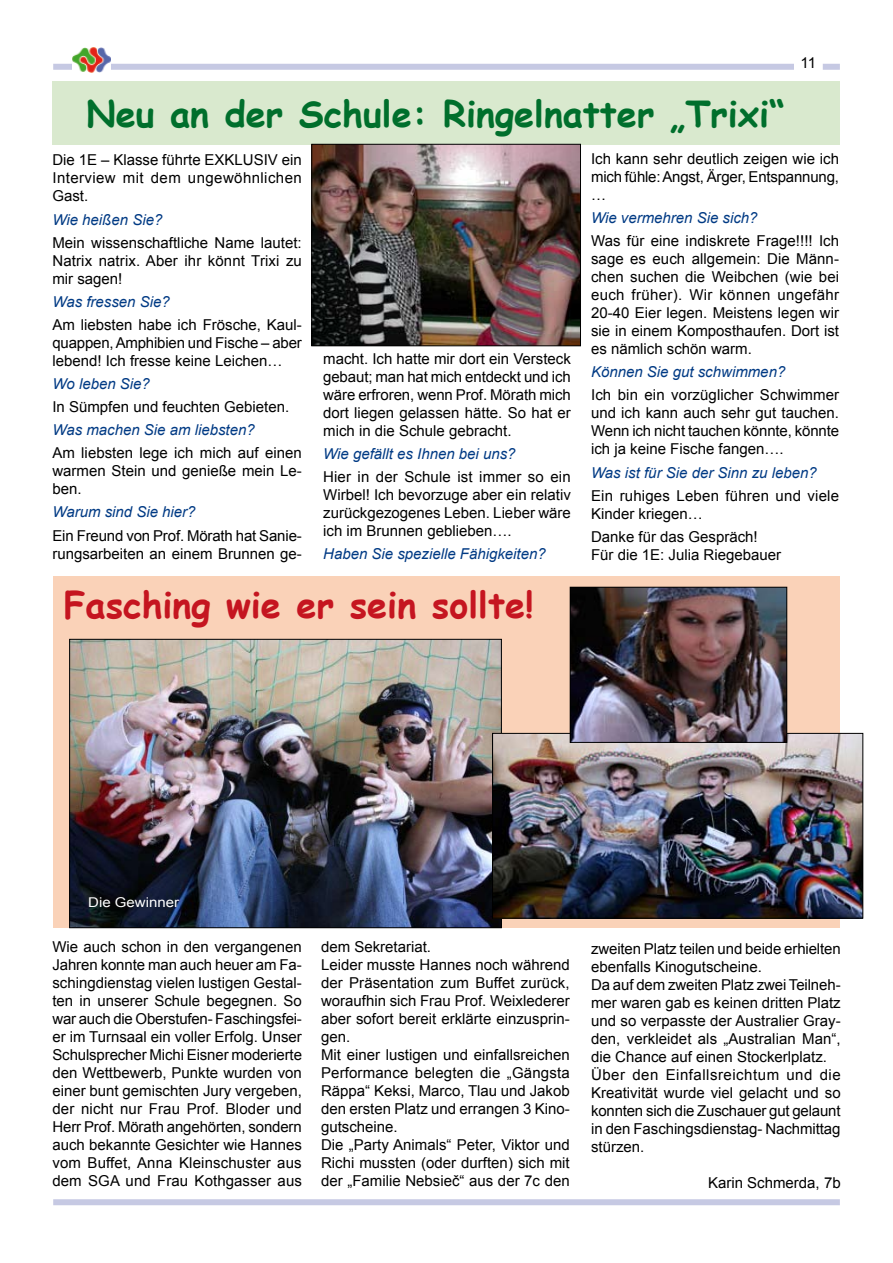
<style>
.page{position:relative;width:893px;height:1263px;background:#fff}
.page>*{position:absolute;margin:0;border:0;box-sizing:border-box;transform-origin:0 0}
.t1{font:700 36px "Comic Sans MS";color:#006f2c}
.t2{font:700 36px "Comic Sans MS";color:#c51520}
.t3{font:15px/18px "Arial";color:#000;text-align:justify}
.t4{font:italic 15px "Arial";color:#003a84}
.t5{font:13.5px "Arial";color:#fff;scale:1.11 1}
</style>
<div class="page">
<div style="left:53px;top:1199px;width:787px;height:6px;background:#c6c9e3"></div>
<div style="left:53px;top:64px;width:787px;height:6px;background:#c6c9e3"></div>
<img style="left:72px;top:48px;width:39px;height:24px">
<div style="left:795px;top:52px;width:27px;height:24px;background:#fff"></div>
<div style="left:53px;top:576px;width:787px;height:352px;background:#fad2b8"></div>
<img style="left:71px;top:641px;width:429px;height:285px">
<div style="left:52px;top:81px;width:787px;height:64px;background:#d9e9ce"></div>
<img style="left:313px;top:146px;width:266px;height:198px">
<div style="left:311px;top:144px;width:270px;height:202px;border:1px solid #000"></div>
<img style="left:494px;top:735px;width:367px;height:181px">
<div style="left:492px;top:733px;width:371px;height:185px;border:1px solid #000"></div>
<img style="left:572px;top:589px;width:213px;height:152px">
<div style="left:570px;top:587px;width:217px;height:156px;border:1px solid #000"></div>
<h1 class="t1" style="left:86px;top:87px;width:700px">Neu an der Schule: Ringelnatter „Trixi“</h1>
<p class="t3" style="left:801px;top:54px;width:17px">11</p>
<p class="t3" style="left:52px;top:151px;width:251px">Die 1E – Klasse führte EXKLUSIV ein Interview mit dem ungewöhnlichen Gast.</p>
<p class="t4" style="left:52px;top:210px;width:111px">Wie heißen Sie?</p>
<p class="t3" style="left:52px;top:234px;width:251px">Mein wissenschaftliche Name lautet:<br>Natrix natrix. Aber ihr könnt Trixi zu mir sagen!</p>
<p class="t4" style="left:52px;top:292px;width:119px">Was fressen Sie?</p>
<p class="t3" style="left:52px;top:316px;width:251px">Am liebsten habe ich Frösche, Kaul&shy;quappen, Amphibien und Fische – aber lebend! Ich fresse keine Leichen…</p>
<p class="t4" style="left:52px;top:374px;width:99px">Wo leben Sie?</p>
<p class="t3" style="left:52px;top:398px;width:238px">In Sümpfen und feuchten Gebieten.</p>
<p class="t4" style="left:52px;top:420px;width:204px">Was machen Sie am liebsten?</p>
<p class="t3" style="left:52px;top:444px;width:251px">Am liebsten lege ich mich auf einen warmen Stein und genieße mein Le&shy;ben.</p>
<p class="t4" style="left:52px;top:502px;width:145px">Warum sind Sie hier?</p>
<p class="t3" style="left:52px;top:526px;width:251px">Ein Freund von Prof. Mörath hat Sanie&shy;rungsarbeiten an einem Brunnen ge-</p>
<p class="t3" style="left:323px;top:350px;width:249px">macht. Ich hatte mir dort ein Versteck gebaut; man hat mich entdeckt und ich wäre erfroren, wenn Prof. Mörath mich dort liegen gelassen hätte. So hat er mich in die Schule gebracht.</p>
<p class="t4" style="left:323px;top:444px;width:194px">Wie gefällt es Ihnen bei uns?</p>
<p class="t3" style="left:323px;top:468px;width:249px">Hier in der Schule ist immer so ein Wirbel! Ich bevorzuge aber ein relativ zurückgezogenes Leben. Lieber wäre ich im Brunnen geblieben….</p>
<p class="t4" style="left:323px;top:544px;width:224px">Haben Sie spezielle Fähigkeiten?</p>
<h1 class="t2" style="left:64px;top:578px;width:471px">Fasching wie er sein sollte!</h1>
<p class="t3" style="left:591px;top:150px;width:250px">Ich kann sehr deutlich zeigen wie ich mich fühle: Angst, Ärger, Entspannung, …</p>
<p class="t4" style="left:591px;top:208px;width:168px">Wie vermehren Sie sich?</p>
<p class="t3" style="left:591px;top:232px;width:250px">Was für eine indiskrete Frage!!!! Ich sage es euch allgemein: Die Männ&shy;chen suchen die Weibchen (wie bei euch früher). Wir können ungefähr 20-40 Eier legen. Meistens legen wir sie in einem Komposthaufen. Dort ist es nämlich schön warm.</p>
<p class="t4" style="left:591px;top:362px;width:196px">Können Sie gut schwimmen?</p>
<p class="t3" style="left:591px;top:386px;width:250px">Ich bin ein vorzüglicher Schwimmer und ich kann auch sehr gut tauchen.<br>Wenn ich nicht tauchen könnte, könnte ich ja keine Fische fangen….</p>
<p class="t4" style="left:591px;top:463px;width:227px">Was ist für Sie der Sinn zu leben?</p>
<p class="t3" style="left:591px;top:486px;width:250px">Ein ruhiges Leben führen und viele<br>Kinder kriegen…</p>
<p class="t3" style="left:591px;top:528px;width:192px">Danke für das Gespräch!<br>Für die 1E: Julia Riegebauer</p>
<p class="t5" style="left:88px;top:893px;width:83px">Die Gewinner</p>
<p class="t3" style="left:52px;top:938px;width:251px">Wie auch schon in den vergangenen Jahren konnte man auch heuer am Fa&shy;schingdienstag vielen lustigen Gestal&shy;ten in unserer Schule begegnen. So war auch die Oberstufen- Faschingsfei&shy;er im Turnsaal ein voller Erfolg. Unser Schulsprecher Michi Eisner moderierte den Wettbewerb, Punkte wurden von einer bunt gemischten Jury vergeben, der nicht nur Frau Prof. Bloder und Herr Prof. Mörath angehörten, sondern auch bekannte Gesichter wie Hannes vom Buffet, Anna Kleinschuster aus dem SGA und Frau Kothgasser aus</p>
<p class="t3" style="left:321px;top:938px;width:250px;text-align:left">dem Sekretariat.<br>Leider musste Hannes noch während der Präsentation zum Buffet zurück, woraufhin sich Frau Prof. Weixlederer aber sofort bereit erklärte einzusprin&shy;gen.<br>Mit einer lustigen und einfallsreichen<br>Performance belegten die „Gängsta<br>Räppa“ Keksi, Marco, Tlau und Jakob den ersten Platz und errangen 3 Kino&shy;gutscheine.<br>Die „Party Animals“ Peter, Viktor und<br>Richi mussten (oder durften) sich mit der „Familie Nebsieč“ aus der 7c den</p>
<p class="t3" style="left:591px;top:940px;width:251px;text-align:left">zweiten Platz teilen und beide erhielten ebenfalls Kinogutscheine.<br>Da auf dem zweiten Platz zwei Teilneh&shy;mer waren gab es keinen dritten Platz und so verpasste der Australier Gray&shy;den, verkleidet als „Australian Man“, die Chance auf einen Stockerlplatz.<br>Über den Einfallsreichtum und die Kreativität wurde viel gelacht und so konnten sich die Zuschauer gut gelaunt in den Faschingsdienstag- Nachmittag stürzen.</p>
<p class="t3" style="left:708px;top:1174px;width:134px">Karin Schmerda, 7b</p>
</div>
